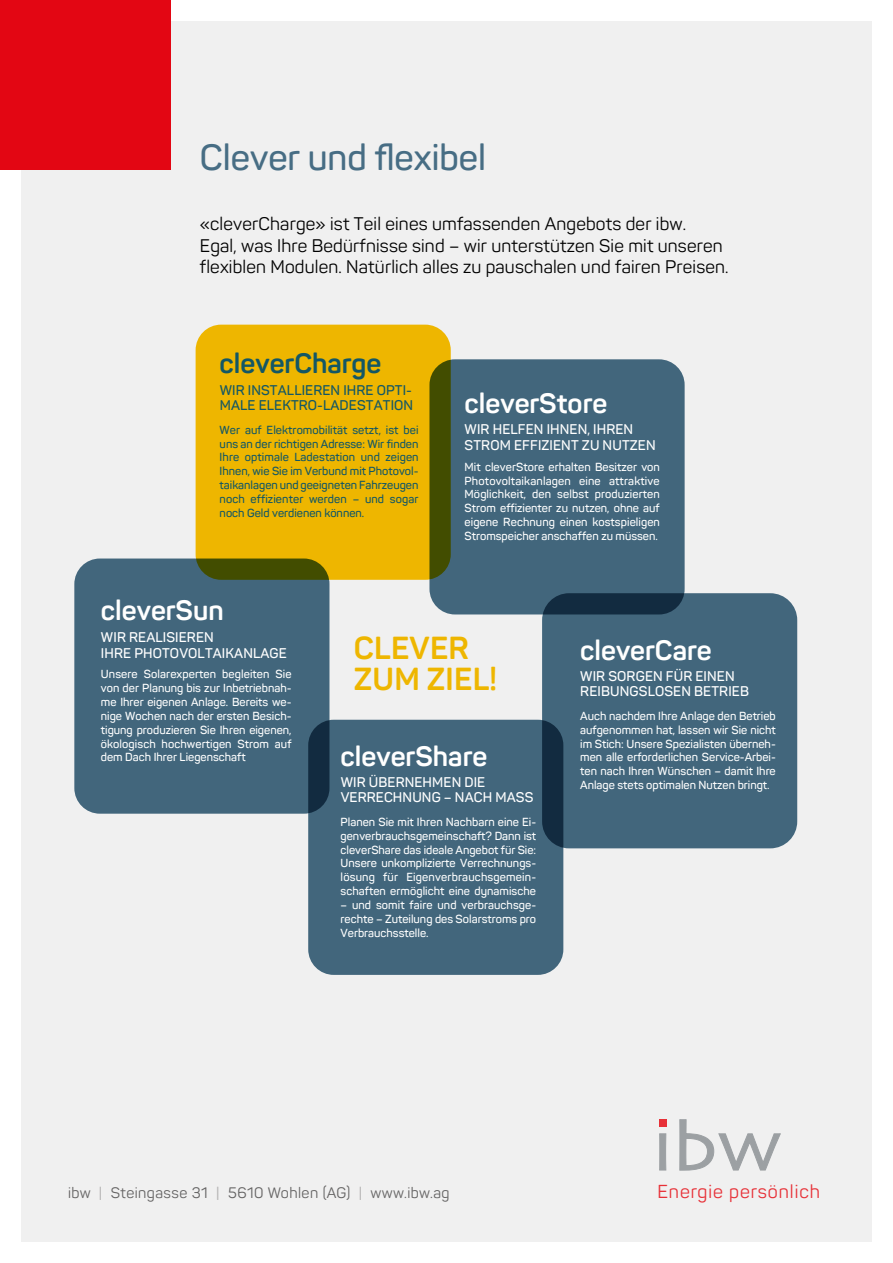
<style>
.page{position:relative;width:893px;height:1263px;background:#fff}
.page>*{position:absolute;margin:0;border:0;box-sizing:border-box;transform-origin:0 0}
.t1{font:600 36px "Panton";color:#476d84}
.t2{font:700 31.5px/31.5px "Panton";letter-spacing:.01em;color:#eeb600}
.t3{font:700 27.75px "Panton";color:#fff}
.t4{font:700 27.75px "Panton";color:#135765}
.t5{font:18.45px "Panton";letter-spacing:.05em;color:#e73037}
.t6{font:18px/21.6px "Panton";letter-spacing:.01em;color:#000}
.t7{font:15px "Panton";letter-spacing:.03em;color:#646363}
.t8{font:600 13.8px/15px "Panton";letter-spacing:.01em;color:#fff}
.t9{font:600 13.8px/15px "Panton";letter-spacing:.01em;color:#135765}
.t10{font:600 11.55px/13.8px "Panton";color:#fff;text-align:justify}
.t11{font:600 11.55px/13.8px "Panton";letter-spacing:.01em;color:#135765;text-align:justify}
.s1{font-size:18.75px;color:#b3b2b2}
</style>
<div class="page">
<div style="left:21px;top:21px;width:851px;height:1221px;background:#ededed"></div>
<div style="left:0;top:0;width:170px;height:170px;background:#e30613"></div>
<svg style="left:659px;top:1133px;width:7px;height:37px"></svg>
<svg style="left:679px;top:1119px;width:102px;height:51px"></svg>
<div style="left:659px;top:1120px;width:7px;height:7px;background:#e73037"></div>
<div style="left:196px;top:325px;width:255px;height:255px;background:#eeb600;border-radius:26px"></div>
<div style="left:308px;top:720px;width:255px;height:255px;background:#42667c;border-radius:26px"></div>
<svg style="left:74px;top:558px;width:255px;height:256px;background:#416475"></svg>
<div style="left:542px;top:593px;width:255px;height:255px;background:#42667c;border-radius:27px"></div>
<svg style="left:429px;top:359px;width:256px;height:255px;background:#406272"></svg>
<h1 class="t1" style="left:200px;top:135px;width:288px">Clever und flexibel</h1>
<h3 class="t6" style="left:200px;top:213px;width:530px">«cleverCharge» ist Teil eines umfassenden Angebots der ibw.<br>Egal, was Ihre Bedürfnisse sind – wir unterstützen Sie mit unseren flexiblen Modulen. Natürlich alles zu pauschalen und fairen Preisen.</h3>
<h3 class="t4" style="left:220px;top:346px;width:163px">cleverCharge</h3>
<p class="t9" style="left:220px;top:383px;width:195px">WIR INSTALLIEREN IHRE OPTI-<br>MALE ELEKTRO-LADESTATION</p>
<p class="t11" style="left:220px;top:423px;width:200px">Wer auf Elektromobilität setzt, ist bei uns an der richtigen Adresse: Wir finden Ihre optimale Ladestation und zeigen Ihnen, wie Sie im Verbund mit Photovol&shy;taikanlagen und geeigneten Fahrzeugen noch effizienter werden – und sogar noch Geld verdienen können.</p>
<h3 class="t3" style="left:465px;top:385px;width:144px">cleverStore</h3>
<p class="t8" style="left:465px;top:421px;width:193px;line-height:16.2px">WIR HELFEN IHNEN, IHREN<br>STROM EFFIZIENT ZU NUTZEN</p>
<p class="t10" style="left:465px;top:460px;width:197px">Mit cleverStore erhalten Besitzer von Photovoltaikanlagen eine attraktive Möglichkeit, den selbst produzierten Strom effizienter zu nutzen, ohne auf eigene Rechnung einen kostspieligen Stromspeicher anschaffen zu müssen.</p>
<h3 class="t3" style="left:101px;top:593px;width:124px">cleverSun</h3>
<p class="t8" style="left:101px;top:629px;width:187px;line-height:16.2px">WIR REALISIEREN<br>IHRE PHOTOVOLTAIKANLAGE</p>
<p class="t10" style="left:101px;top:667px;width:192px">Unsere Solarexperten begleiten Sie von der Planung bis zur Inbetriebnah&shy;me Ihrer eigenen Anlage. Bereits we&shy;nige Wochen nach der ersten Besich&shy;tigung produzieren Sie Ihren eigenen, ökologisch hochwertigen Strom auf dem Dach Ihrer Liegenschaft</p>
<h2 class="t2" style="left:354px;top:632px;width:145px">CLEVER<br>ZUM ZIEL!</h2>
<h3 class="t3" style="left:341px;top:738px;width:148px">cleverShare</h3>
<p class="t8" style="left:341px;top:775px;width:194px">WIR ÜBERNEHMEN DIE<br>VERRECHNUNG – NACH MASS</p>
<p class="t10" style="left:341px;top:815px;width:197px">Planen Sie mit Ihren Nachbarn eine Ei&shy;genverbrauchsgemeinschaft? Dann ist cleverShare das ideale Angebot für Sie:<br>Unsere unkomplizierte Verrechnungs&shy;lösung für Eigenverbrauchsgemein&shy;schaften ermöglicht eine dynamische</p>
<p class="t10" style="left:341px;top:898px;width:197px">– und somit faire und verbrauchsge&shy;rechte – Zuteilung des Solarstroms pro Verbrauchsstelle.</p>
<h3 class="t3" style="left:580px;top:632px;width:133px">cleverCare</h3>
<p class="t8" style="left:580px;top:669px;width:170px">WIR SORGEN FÜR EINEN<br>REIBUNGSLOSEN BETRIEB</p>
<p class="t10" style="left:580px;top:709px;width:197px">Auch nachdem Ihre Anlage den Betrieb aufgenommen hat, lassen wir Sie nicht im Stich: Unsere Spezialisten überneh&shy;men alle erforderlichen Service-Arbei&shy;ten nach Ihren Wünschen – damit Ihre Anlage stets optimalen Nutzen bringt.</p>
<p class="t7" style="left:68px;top:1183px;width:383px">ibw <span class="s1">I</span> Steingasse 31 <span class="s1">I</span> 5610 Wohlen (AG) <span class="s1">I</span> www.ibw.ag</p>
<h3 class="t5" style="left:657px;top:1180px;width:164px">Energie persönlich</h3>
</div>
